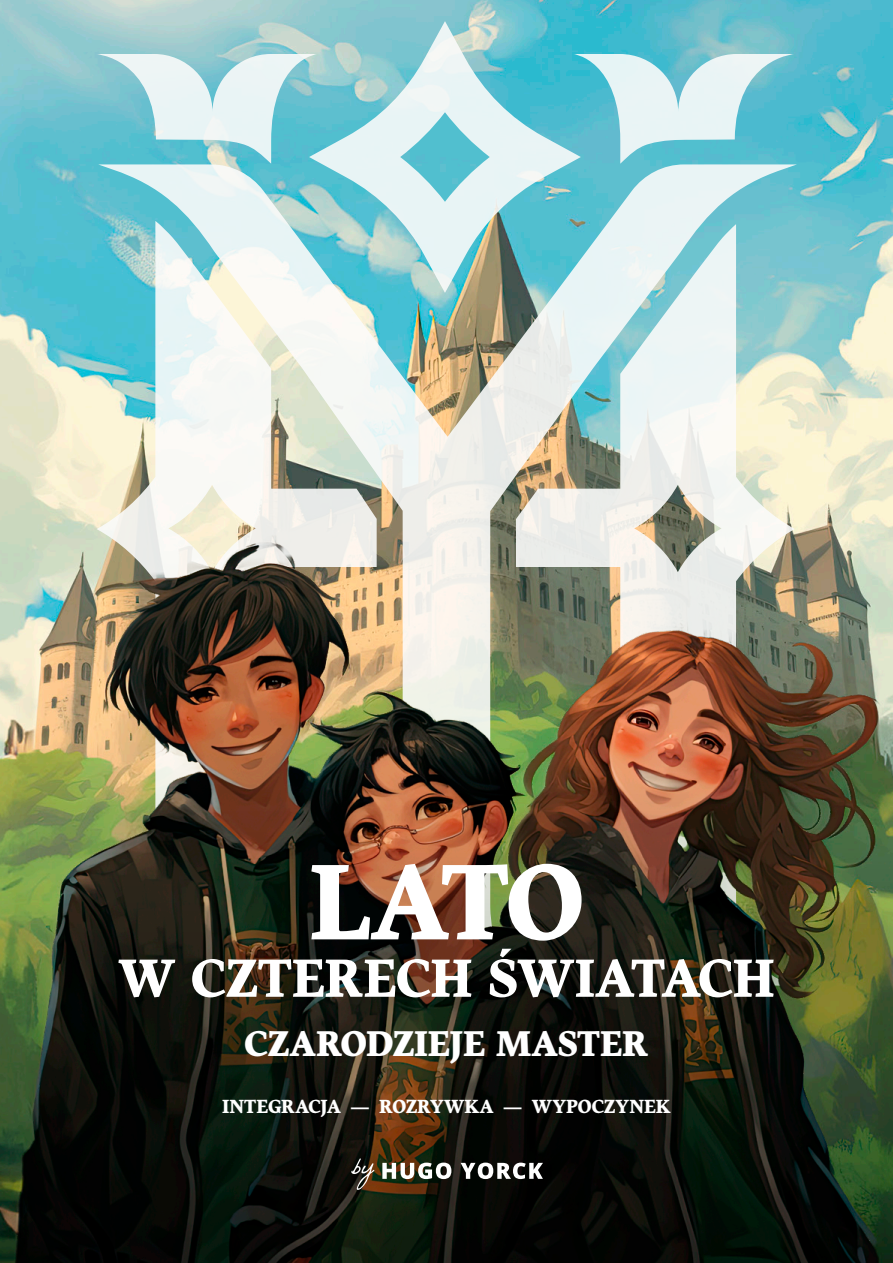
<style>
.page{position:relative;width:893px;height:1263px;background:#fff}
.page>*{position:absolute;margin:0;border:0;box-sizing:border-box;transform-origin:0 0}
.t1{font:900 108px "Harfang";color:#fff}
.t2{font:900 54px "Harfang";letter-spacing:-.01em;color:#fff}
.t3{font:900 36px "Harfang";letter-spacing:-.005em;color:#fff}
.t4{font:900 19.2px "Harfang";letter-spacing:-.005em;color:#fff}
</style>
<div class="page">
<img style="left:0;top:0;width:893px;height:788px">
<svg style="left:309px;top:21px;width:272px;height:143px"></svg>
<img style="left:98px;top:164px;width:699px;height:624px">
<svg style="left:96px;top:54px;width:221px;height:110px"></svg>
<svg style="left:573px;top:54px;width:222px;height:110px"></svg>
<img style="left:516px;top:224px;width:281px;height:564px">
<img style="left:0;top:788px;width:893px;height:475px">
<svg style="left:335px;top:1151px;width:223px;height:58px"></svg>
<h1 class="t1" style="left:309px;top:836px;width:276px">LATO</h1>
<h2 class="t2" style="left:118px;top:945px;width:658px">W CZTERECH ŚWIATACH</h2>
<h3 class="t3" style="left:244px;top:1021px;width:406px">CZARODZIEJE MASTER</h3>
<p class="t4" style="left:222px;top:1095px;width:450px">INTEGRACJA — ROZRYWKA — WYPOCZYNEK</p>
</div>
